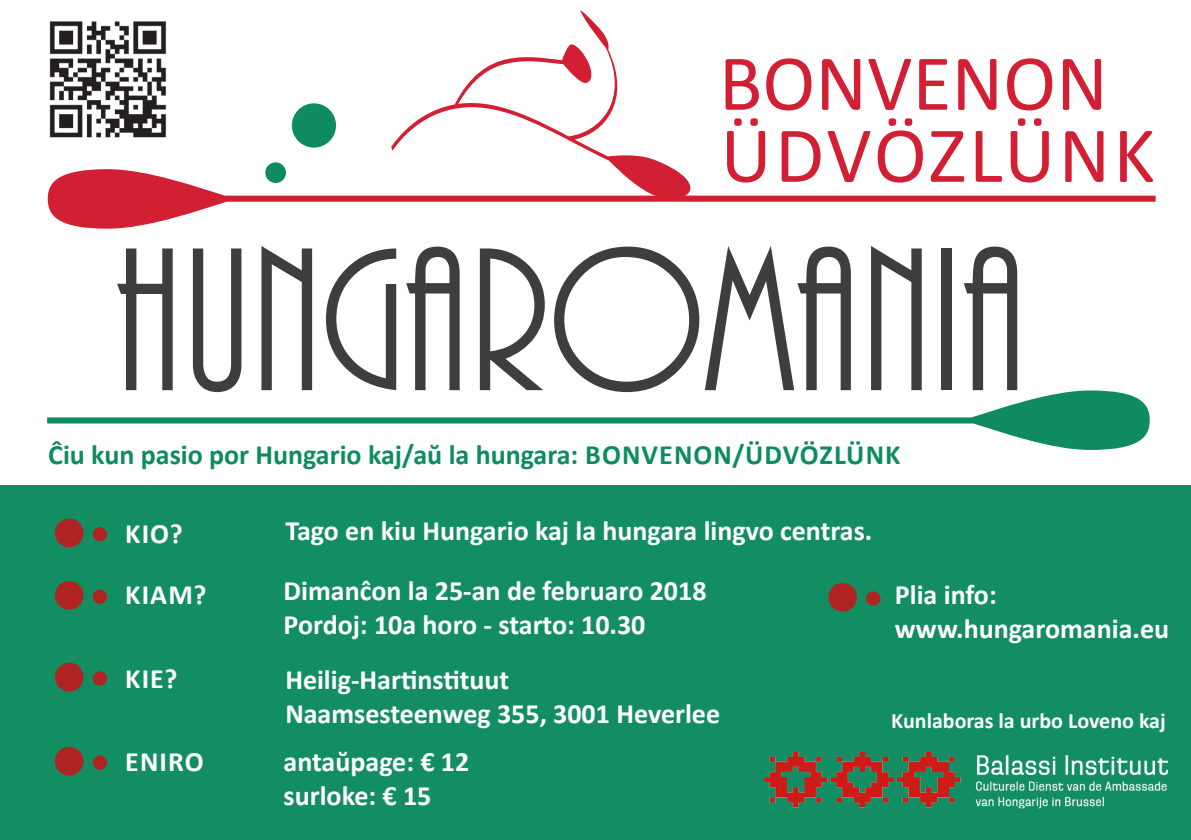
<style>
.page{position:relative;width:1191px;height:840px;background:#fff}
.page>*{position:absolute;margin:0;border:0;box-sizing:border-box;transform-origin:0 0}
.t1{font:212.2px "ARBONNIE";color:#3e3e3f}
.t2{font:80px "Calibri";letter-spacing:.02em;color:#d21f33}
.t3{font:80px "Calibri";color:#d21f33}
.t4{font:700 28px "Calibri";color:#fff}
.t5{font:700 28px "Calibri";color:#0e8c60}
.t6{font:700 22px "Calibri";color:#fff}
</style>
<div class="page">
<div style="left:0;top:485px;width:1191px;height:354px;background:#0e8c60"></div>
<svg style="left:48px;top:169px;width:1107px;height:59px"></svg>
<svg style="left:47px;top:390px;width:1102px;height:59px"></svg>
<svg style="left:391px;top:10px;width:300px;height:189px"></svg>
<div style="left:292px;top:103px;width:44px;height:44px;background:#0e8c60;border-radius:50%"></div>
<div style="left:265px;top:162px;width:21px;height:21px;background:#0e8c60;border-radius:50%"></div>
<div style="left:55px;top:580px;width:29px;height:29px;background:#af2423;border-radius:50%"></div>
<div style="left:93px;top:589px;width:14px;height:14px;background:#af2423;border-radius:50%"></div>
<div style="left:55px;top:662px;width:29px;height:29px;background:#af2423;border-radius:50%"></div>
<div style="left:93px;top:671px;width:14px;height:14px;background:#af2423;border-radius:50%"></div>
<div style="left:55px;top:746px;width:29px;height:29px;background:#af2423;border-radius:50%"></div>
<div style="left:93px;top:755px;width:14px;height:14px;background:#af2423;border-radius:50%"></div>
<div style="left:55px;top:518px;width:29px;height:29px;background:#af2423;border-radius:50%"></div>
<div style="left:93px;top:526px;width:14px;height:15px;background:#af2423;border-radius:50%"></div>
<div style="left:828px;top:582px;width:29px;height:29px;background:#af2423;border-radius:50%"></div>
<div style="left:866px;top:591px;width:14px;height:14px;background:#af2423;border-radius:50%"></div>
<img style="left:49px;top:21px;width:117px;height:117px">
<img style="left:764px;top:751px;width:405px;height:58px">
<p class="t3" style="left:719px;top:28px;width:390px">BONVENON</p>
<p class="t2" style="left:720px;top:100px;width:436px">ÜDVÖZLÜNK</p>
<p class="t1" style="left:115px;top:213px;width:914px">HUNGAROMANIA</p>
<p class="t5" style="left:48px;top:434px;width:854px">Ĉiu kun pasio por Hungario kaj/aŭ la hungara: BONVENON/ÜDVÖZLÜNK</p>
<p class="t4" style="left:125px;top:514px;width:59px">KIO?</p>
<p class="t4" style="left:285px;top:510px;width:588px">Tago en kiu Hungario kaj la hungara lingvo centras.</p>
<p class="t4" style="left:125px;top:574px;width:83px">KIAM?</p>
<p class="t4" style="left:283px;top:570px;width:424px">Dimanĉon la 25-an de februaro 2018</p>
<p class="t4" style="left:283px;top:604px;width:363px">Pordoj: 10a horo - starto: 10.30</p>
<p class="t4" style="left:125px;top:658px;width:54px">KIE?</p>
<p class="t4" style="left:285px;top:660px;width:225px">Heilig-Hartinstituut</p>
<p class="t4" style="left:285px;top:693px;width:436px">Naamsesteenweg 355, 3001 Heverlee</p>
<p class="t4" style="left:125px;top:741px;width:80px">ENIRO</p>
<p class="t4" style="left:283px;top:741px;width:187px">antaŭpage: € 12</p>
<p class="t4" style="left:283px;top:775px;width:149px">surloke: € 15</p>
<p class="t4" style="left:895px;top:574px;width:103px">Plia info:</p>
<p class="t4" style="left:895px;top:608px;width:276px">www.hungaromania.eu</p>
<p class="t6" style="left:891px;top:705px;width:276px">Kunlaboras la urbo Loveno kaj</p>
</div>
